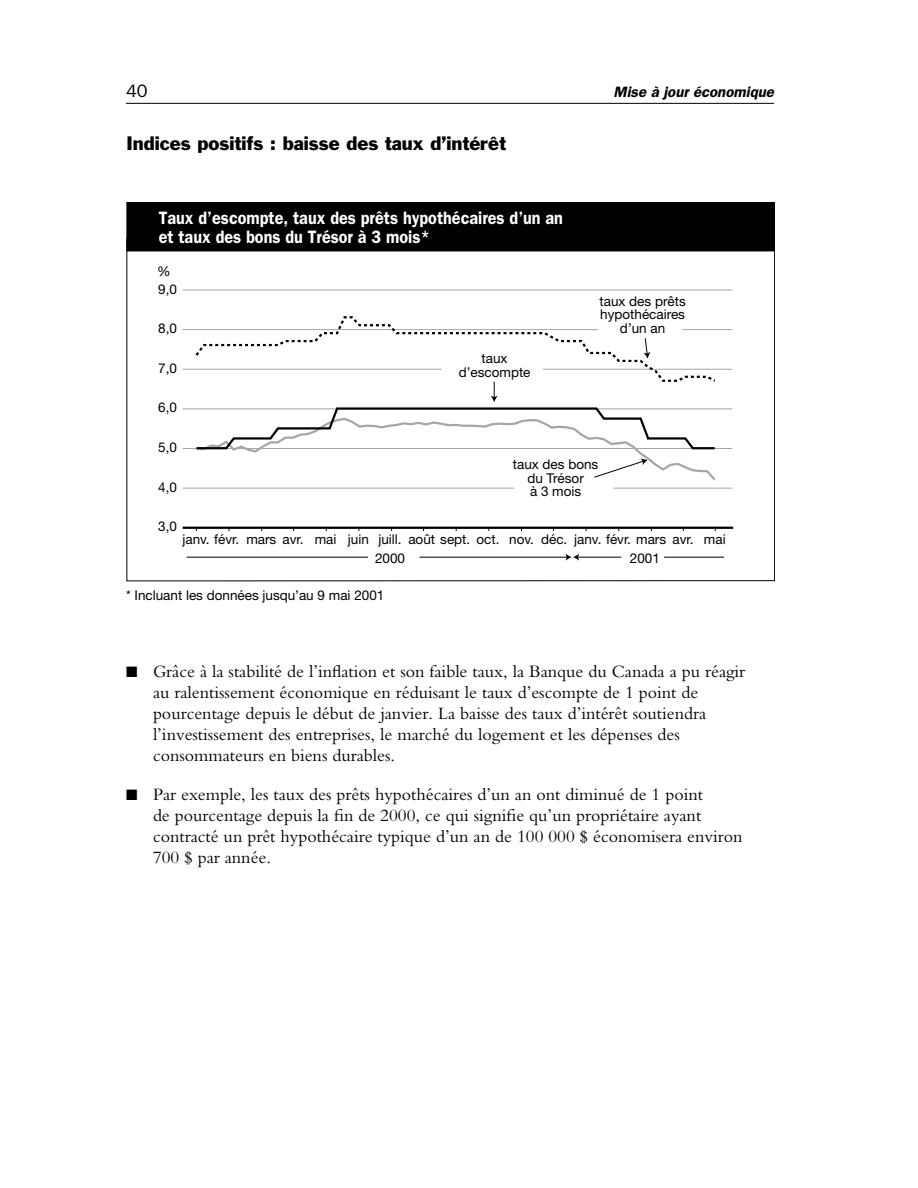
<style>
.page{position:relative;width:918px;height:1188px;background:#fff}
.page>*{position:absolute;margin:0;border:0;box-sizing:border-box;transform-origin:0 0}
.t1{font:18px/21px "Bembo";color:#000}
.t2{font:600 18px/18.8px "Franklin Gothic";color:#fff;scale:.9 1}
.t3{font:18px "Franklin Gothic";color:#000}
.t4{font:18px "Franklin Gothic";color:#000}
.t5{font:italic 600 15px "Franklin Gothic";color:#000}
.t6{font:13.5px/13.5px "Helvetica Neue";color:#000;text-align:center}
</style>
<div class="page">
<hr style="left:126px;top:103px;width:648px;height:1px;background:#000">
<svg style="left:126px;top:238px;width:649px;height:344px"></svg>
<hr style="left:183px;top:527px;width:550px;height:2px;background:#000">
<hr style="left:613px;top:488px;width:119px;height:1px;background:#a6a6a6">
<hr style="left:183px;top:488px;width:331px;height:1px;background:#a6a6a6">
<hr style="left:183px;top:448px;width:549px;height:1px;background:#a6a6a6">
<hr style="left:183px;top:408px;width:549px;height:1px;background:#a6a6a6">
<hr style="left:543px;top:369px;width:189px;height:1px;background:#a6a6a6">
<hr style="left:183px;top:369px;width:259px;height:1px;background:#a6a6a6">
<hr style="left:682px;top:329px;width:50px;height:1px;background:#a6a6a6">
<hr style="left:183px;top:329px;width:415px;height:1px;background:#a6a6a6">
<hr style="left:183px;top:290px;width:549px;height:1px;background:#a6a6a6">
<hr style="left:419px;top:557px;width:148px;height:1px;background:#000">
<hr style="left:187px;top:557px;width:181px;height:1px;background:#000">
<hr style="left:664px;top:557px;width:60px;height:1px;background:#000">
<hr style="left:577px;top:557px;width:44px;height:1px;background:#000">
<svg style="left:566px;top:554px;width:13px;height:7px"></svg>
<svg style="left:193px;top:315px;width:525px;height:168px"></svg>
<div style="left:127px;top:202px;width:648px;height:49px;background:#000"></div>
<p class="t4" style="left:126px;top:85px;width:23px">40</p>
<p class="t5" style="left:614px;top:87px;width:162px">Mise à jour économique</p>
<p class="t3" style="left:126px;top:136px;width:382px">Indices positifs : baisse des taux d’intérêt</p>
<p class="t2" style="left:159px;top:210px;width:451px">Taux d’escompte, taux des prêts hypothécaires d’un an et taux des bons du Trésor à 3 mois*</p>
<p class="t6" style="left:157px;top:266px;width:15px">%</p>
<p class="t6" style="left:158px;top:283px;width:20px">9,0</p>
<p class="t6" style="left:158px;top:323px;width:20px">8,0</p>
<p class="t6" style="left:158px;top:363px;width:20px">7,0</p>
<p class="t6" style="left:158px;top:402px;width:20px">6,0</p>
<p class="t6" style="left:459px;top:353px;width:73px">taux d’escompte</p>
<p class="t6" style="left:600px;top:296px;width:88px">taux des prêts hypothécaires d’un an</p>
<p class="t6" style="left:158px;top:442px;width:20px">5,0</p>
<p class="t6" style="left:158px;top:481px;width:20px">4,0</p>
<p class="t6" style="left:158px;top:521px;width:20px">3,0</p>
<p class="t6" style="left:182px;top:534px;width:188px">janv. févr. mars avr. mai juin</p>
<p class="t6" style="left:513px;top:459px;width:87px">taux des bons du Trésor<br>à 3 mois</p>
<p class="t6" style="left:378px;top:534px;width:317px">juill. août sept. oct. nov. déc. janv. févr. mars avr.</p>
<p class="t6" style="left:375px;top:553px;width:32px">2000</p>
<p class="t6" style="left:630px;top:553px;width:32px">2001</p>
<p class="t6" style="left:126px;top:590px;width:260px">* Incluant les données jusqu’au 9 mai 2001</p>
<p class="t6" style="left:704px;top:534px;width:23px">mai</p>
<p class="t1" style="left:153px;top:662px;width:594px;text-indent:-27px">■ Grâce à la stabilité de l’inflation et son faible taux, la Banque du Canada a pu réagir au ralentissement économique en réduisant le taux d’escompte de 1 point de pourcentage depuis le début de janvier. La baisse des taux d’intérêt soutiendra l’investissement des entreprises, le marché du logement et les dépenses des consommateurs en biens durables.</p>
<p class="t1" style="left:153px;top:785px;width:591px;text-indent:-27px">■ Par exemple, les taux des prêts hypothécaires d’un an ont diminué de 1 point<br>de pourcentage depuis la fin de 2000, ce qui signifie qu’un propriétaire ayant contracté un prêt hypothécaire typique d’un an de 100 000 $ économisera environ 700 $ par année.</p>
</div>
